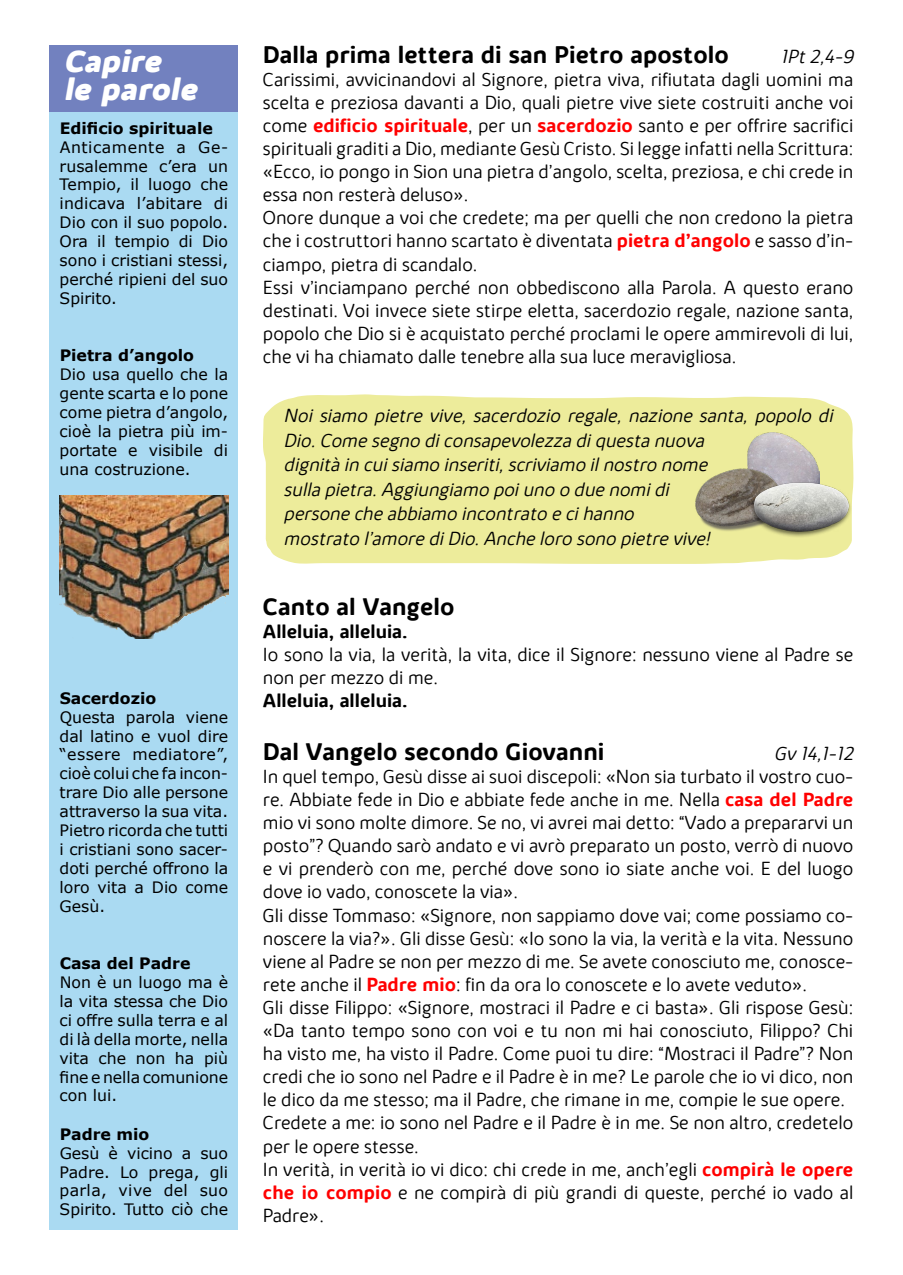
<style>
.page{position:relative;width:903px;height:1275px;background:#fff}
.page>*{position:absolute;margin:0;border:0;box-sizing:border-box;transform-origin:0 0}
.t1{font:italic 700 expanded 31.5px/28px "Kabrio Alternate";color:#fff}
.t2{font:700 24.5px "Kabrio Alternate";color:#000}
.t3{font:300 19.25px/23.1px "Kabrio Alternate";color:#000}
.t4{font:italic 300 19.25px/24.5px "Kabrio Alternate";color:#000}
.t5{font:700 19.25px "Kabrio Alternate";color:#000}
.t6{font:15.75px/18.9px "Verdana";color:#000;text-align:justify}
.t7{font:700 15.75px "Verdana";color:#000}
.s1{font-weight:700;color:#f00}
</style>
<div class="page">
<div style="left:50px;top:112px;width:188px;height:1118px;background:#aadaf2"></div>
<img style="left:60px;top:495px;width:168px;height:143px">
<div style="left:50px;top:45px;width:188px;height:67px;background:#7281bf"></div>
<div style="left:263px;top:394px;width:591px;height:170px;background:#edec9b"></div>
<img style="left:747px;top:432px;width:73px;height:50px">
<img style="left:682px;top:458px;width:101px;height:80px">
<img style="left:745px;top:482px;width:109px;height:56px">
<h1 class="t1" style="left:64px;top:49px;width:135px">Capire<br>le parole</h1>
<p class="t7" style="left:60px;top:117px;width:155px">Edificio spirituale</p>
<p class="t6" style="left:60px;top:137px;width:170px">Anticamente a Ge&shy;rusalemme c’era un Tempio, il luogo che indicava l’abitare di Dio con il suo popolo.<br>Ora il tempio di Dio sono i cristiani stessi, perché ripieni del suo Spirito.</p>
<p class="t7" style="left:60px;top:344px;width:136px">Pietra d’angolo</p>
<p class="t6" style="left:60px;top:365px;width:170px">Dio usa quello che la gente scarta e lo pone come pietra d’angolo, cioè la pietra più im&shy;portate e visibile di una costruzione.</p>
<p class="t7" style="left:60px;top:687px;width:98px">Sacerdozio</p>
<p class="t6" style="left:60px;top:707px;width:170px">Questa parola viene dal latino e vuol dire “essere mediatore”, cioè colui che fa incon&shy;trare Dio alle persone attraverso la sua vita.<br>Pietro ricorda che tutti i cristiani sono sacer&shy;doti perché offrono la loro vita a Dio come Gesù.</p>
<p class="t7" style="left:60px;top:952px;width:132px">Casa del Padre</p>
<p class="t6" style="left:60px;top:973px;width:170px">Non è un luogo ma è la vita stessa che Dio ci offre sulla terra e al di là della morte, nella vita che non ha più fine e nella comunione con lui.</p>
<p class="t7" style="left:60px;top:1123px;width:91px">Padre mio</p>
<p class="t6" style="left:60px;top:1143px;width:170px">Gesù è vicino a suo Padre. Lo prega, gli parla, vive del suo Spirito. Tutto ciò che</p>
<p class="t2" style="left:263px;top:39px;width:467px">Dalla prima lettera di san Pietro apostolo</p>
<p class="t4" style="left:780px;top:44px;width:74px">1Pt 2,4-9</p>
<p class="t3" style="left:263px;top:68px;width:592px">Carissimi, avvicinandovi al Signore, pietra viva, rifiutata dagli uomini ma scelta e preziosa davanti a Dio, quali pietre vive siete costruiti anche voi come <span class="s1">edificio spirituale</span>, per un <span class="s1">sacerdozio</span> santo e per offrire sacrifici spirituali graditi a Dio, mediante Gesù Cristo. Si legge infatti nella Scrittura: «Ecco, io pongo in Sion una pietra d’angolo, scelta, preziosa, e chi crede in essa non resterà deluso».<br>Onore dunque a voi che credete; ma per quelli che non credono la pietra che i costruttori hanno scartato è diventata <span class="s1">pietra d’angolo</span> e sasso d’in&shy;ciampo, pietra di scandalo.<br>Essi v’inciampano perché non obbediscono alla Parola. A questo erano destinati. Voi invece siete stirpe eletta, sacerdozio regale, nazione santa, popolo che Dio si è acquistato perché proclami le opere ammirevoli di lui, che vi ha chiamato dalle tenebre alla sua luce meravigliosa.</p>
<p class="t4" style="left:284px;top:404px;width:550px">Noi siamo pietre vive, sacerdozio regale, nazione santa, popolo di Dio. Come segno di consapevolezza di questa nuova<br>dignità in cui siamo inseriti, scriviamo il nostro nome<br>sulla pietra. Aggiungiamo poi uno o due nomi di<br>persone che abbiamo incontrato e ci hanno<br>mostrato l’amore di Dio. Anche loro sono pietre vive!</p>
<p class="t2" style="left:263px;top:591px;width:193px">Canto al Vangelo</p>
<p class="t5" style="left:263px;top:620px;width:146px">Alleluia, alleluia.</p>
<p class="t3" style="left:263px;top:643px;width:592px">Io sono la via, la verità, la vita, dice il Signore: nessuno viene al Padre se non per mezzo di me.</p>
<p class="t5" style="left:263px;top:689px;width:146px">Alleluia, alleluia.</p>
<p class="t2" style="left:263px;top:736px;width:343px">Dal Vangelo secondo Giovanni</p>
<p class="t4" style="left:774px;top:741px;width:81px">Gv 14,1-12</p>
<p class="t3" style="left:263px;top:765px;width:592px">In quel tempo, Gesù disse ai suoi discepoli: «Non sia turbato il vostro cuo&shy;re. Abbiate fede in Dio e abbiate fede anche in me. Nella <span class="s1">casa del Padre </span>mio vi sono molte dimore. Se no, vi avrei mai detto: “Vado a prepararvi un posto”? Quando sarò andato e vi avrò preparato un posto, verrò di nuovo e vi prenderò con me, perché dove sono io siate anche voi. E del luogo dove io vado, conoscete la via».<br>Gli disse Tommaso: «Signore, non sappiamo dove vai; come possiamo co&shy;noscere la via?». Gli disse Gesù: «Io sono la via, la verità e la vita. Nessuno viene al Padre se non per mezzo di me. Se avete conosciuto me, conosce&shy;rete anche il <span class="s1">Padre mio</span>: fin da ora lo conoscete e lo avete veduto».<br>Gli disse Filippo: «Signore, mostraci il Padre e ci basta». Gli rispose Gesù: «Da tanto tempo sono con voi e tu non mi hai conosciuto, Filippo? Chi ha visto me, ha visto il Padre. Come puoi tu dire: “Mostraci il Padre”? Non credi che io sono nel Padre e il Padre è in me? Le parole che io vi dico, non le dico da me stesso; ma il Padre, che rimane in me, compie le sue opere.<br>Credete a me: io sono nel Padre e il Padre è in me. Se non altro, credetelo per le opere stesse.<br>In verità, in verità io vi dico: chi crede in me, anch’egli <span class="s1">compirà le opere che io compio</span> e ne compirà di più grandi di queste, perché io vado al Padre».</p>
</div>
